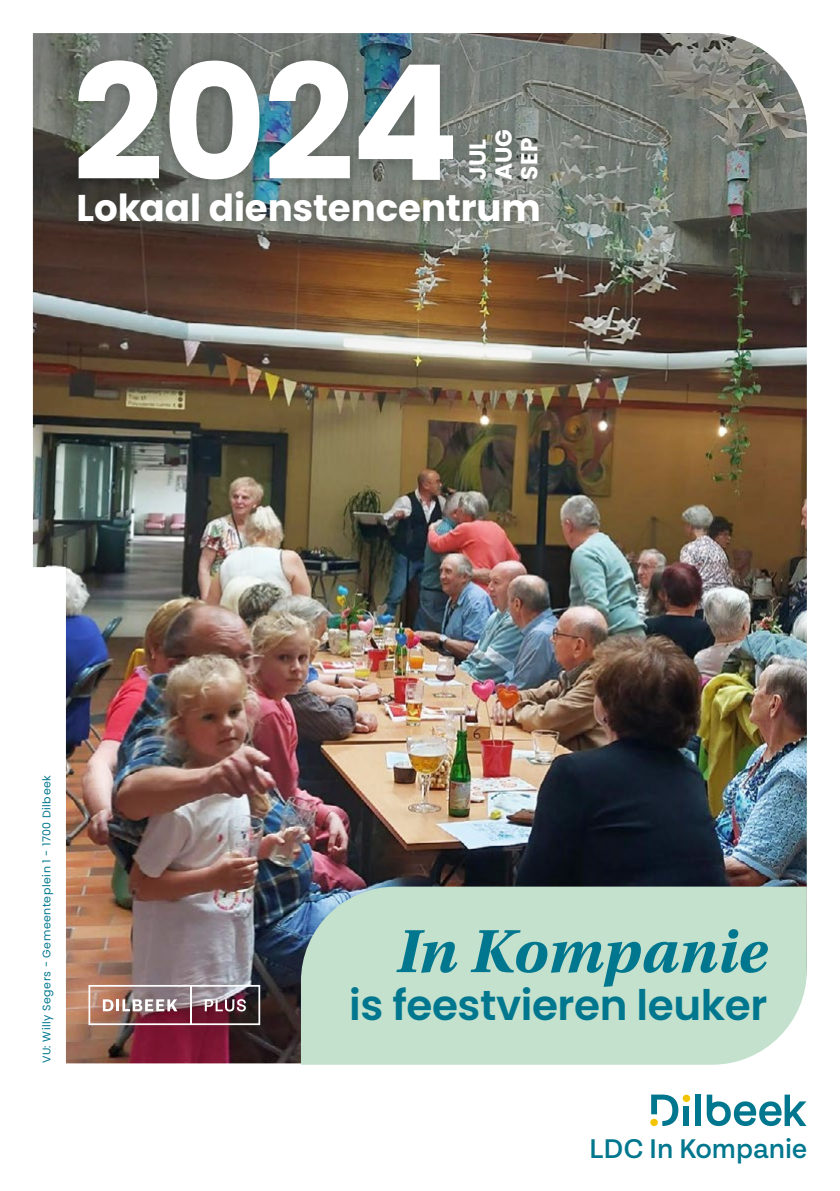
<style>
.page{position:relative;width:840px;height:1191px;background:#fff}
.page>*{position:absolute;margin:0;border:0;box-sizing:border-box;transform-origin:0 0}
.t1{font:700 160px "Poppins";color:#fff}
.t2{font:italic 700 64px "Utopia Std";color:#00778e}
.t3{font:600 42px "Poppins";letter-spacing:-.01em;color:#00778e}
.t4{font:700 37.2px "Poppins";letter-spacing:-.005em;color:#fff}
.t5{font:500 28.8px "Tenon";color:#00778e}
.t6{font:700 23.2px/25.8px "Poppins";letter-spacing:.01em;color:#fff}
.t7{font:11px "Poppins";letter-spacing:.05em;color:#00778e}
</style>
<div class="page">
<img style="left:33px;top:33px;width:773px;height:1032px">
<div style="left:69px;top:181px;width:479px;height:50px;background:#000;opacity:.25"></div>
<div style="left:68px;top:49px;width:396px;height:142px;background:#000;opacity:.25"></div>
<div style="left:459px;top:119px;width:89px;height:71px;background:#000;opacity:.25"></div>
<img style="left:88px;top:985px;width:172px;height:40px">
<hr style="left:190px;top:985px;width:2px;height:39px;background:#fff">
<div style="left:682px;top:1094px;width:7px;height:8px;background:#f3c400;border-radius:50%"></div>
<div style="left:683px;top:1106px;width:5px;height:20px;background:#00778e"></div>
<div style="left:694px;top:1094px;width:6px;height:32px;background:#00778e"></div>
<svg style="left:706px;top:1094px;width:100px;height:32px"></svg>
<svg style="left:650px;top:1094px;width:28px;height:32px"></svg>
<h1 class="t1" style="left:72px;top:31px;width:388px">2024</h1>
<h3 class="t4" style="left:77px;top:187px;width:465px">Lokaal dienstencentrum</h3>
<h3 class="t6" style="left:465px;top:180px;width:52px;rotate:-90deg">JUL<br>AUG<br>SEP</h3>
<p class="t7" style="left:40px;top:1063px;width:290px;rotate:-90deg">VU: Willy Segers - Gemeenteplein 1 - 1700 Dilbeek</p>
<h2 class="t2" style="left:396px;top:914px;width:372px">In Kompanie</h2>
<h3 class="t3" style="left:349px;top:981px;width:419px">is feestvieren leuker</h3>
<h3 class="t5" style="left:588px;top:1133px;width:220px">LDC In Kompanie</h3>
</div>
